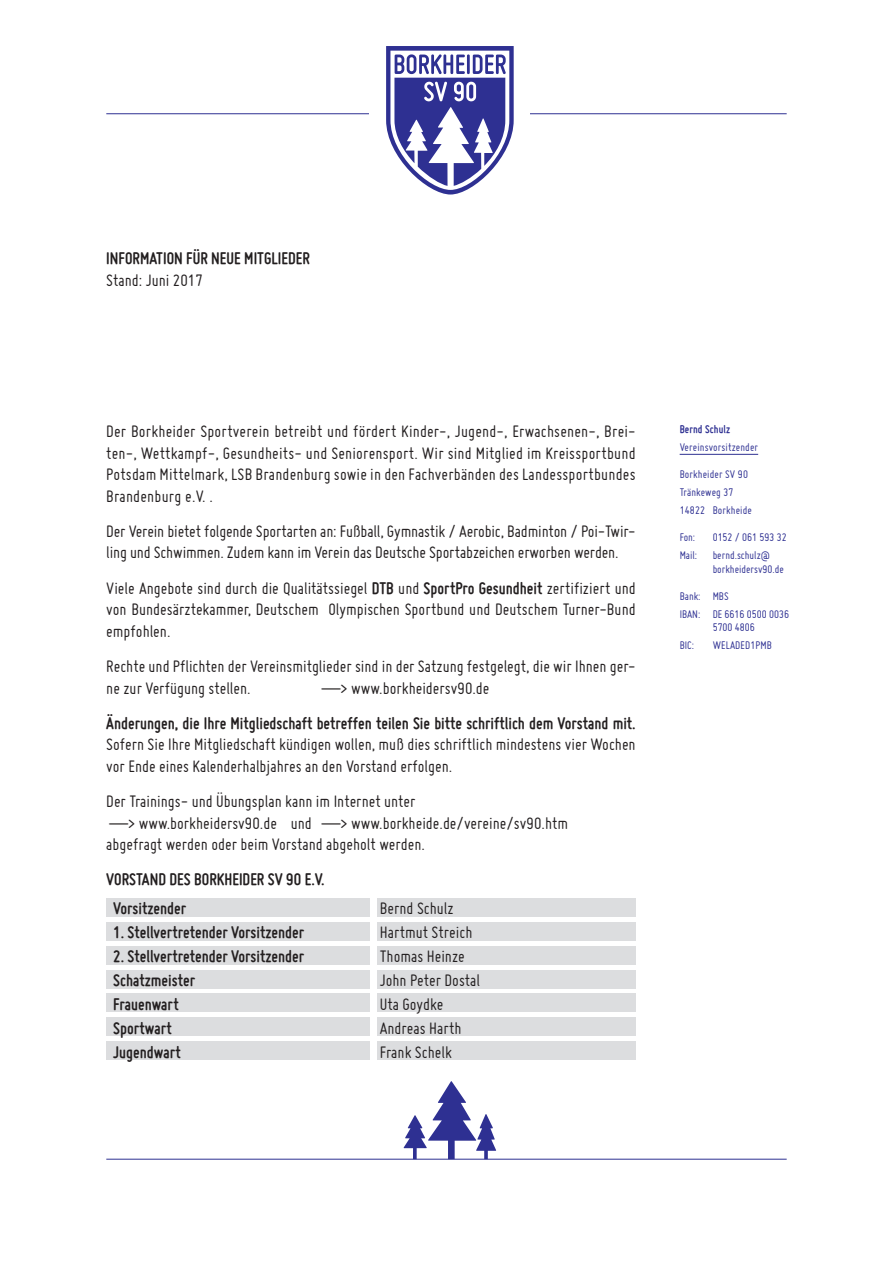
<style>
.page{position:relative;width:893px;height:1263px;background:#fff}
.page>*{position:absolute;margin:0;border:0;box-sizing:border-box;transform-origin:0 0}
.t1{font:18px/21.6px "Miso";color:#231f20}
.t2{font:700 18px/28.5px "Miso";color:#231f20}
.t3{font:12px/18px "Miso";color:#2e3092}
.t4{font:700 12px "Miso";letter-spacing:.01em;color:#2e3092}
.s1{font-weight:700}
</style>
<div class="page">
<div style="left:378px;top:898px;width:258px;height:19px;background:#dcdddf"></div>
<div style="left:378px;top:1017px;width:258px;height:19px;background:#dcdddf"></div>
<div style="left:378px;top:1041px;width:258px;height:19px;background:#dcdddf"></div>
<div style="left:378px;top:946px;width:258px;height:19px;background:#dcdddf"></div>
<div style="left:378px;top:922px;width:258px;height:19px;background:#dcdddf"></div>
<div style="left:378px;top:970px;width:258px;height:18px;background:#dcdddf"></div>
<div style="left:378px;top:993px;width:258px;height:19px;background:#dcdddf"></div>
<div style="left:106px;top:898px;width:264px;height:19px;background:#dcdddf"></div>
<div style="left:106px;top:1017px;width:264px;height:19px;background:#dcdddf"></div>
<div style="left:106px;top:1041px;width:264px;height:19px;background:#dcdddf"></div>
<div style="left:106px;top:946px;width:264px;height:19px;background:#dcdddf"></div>
<div style="left:106px;top:922px;width:264px;height:19px;background:#dcdddf"></div>
<div style="left:106px;top:970px;width:264px;height:18px;background:#dcdddf"></div>
<div style="left:106px;top:993px;width:264px;height:19px;background:#dcdddf"></div>
<hr style="left:106px;top:1159px;width:681px;height:1px;background:#2e3092">
<svg style="left:404px;top:1081px;width:92px;height:78px"></svg>
<hr style="left:106px;top:113px;width:681px;height:1px;background:#2e3092">
<div style="left:369px;top:31px;width:161px;height:179px;background:#fff"></div>
<svg style="left:386px;top:46px;width:128px;height:149px"></svg>
<hr style="left:680px;top:454px;width:78px;height:1px;background:#2e3092">
<p class="t2" style="left:106px;top:244px;width:205px">INFORMATION FÜR NEUE MITGLIEDER</p>
<p class="t1" style="left:106px;top:269px;width:98px">Stand: Juni 2017</p>
<p class="t1" style="left:106px;top:420px;width:531px;text-align:justify">Der Borkheider Sportverein betreibt und fördert Kinder-, Jugend-, Erwachsenen-, Brei&shy;ten-, Wettkampf-, Gesundheits- und Seniorensport. Wir sind Mitglied im Kreissportbund Potsdam Mittelmark, LSB Brandenburg sowie in den Fachverbänden des Landessportbundes Brandenburg e.V. .</p>
<p class="t1" style="left:106px;top:520px;width:531px">Der Verein bietet folgende Sportarten an: Fußball, Gymnastik / Aerobic, Badminton / Poi-Twir&shy;ling und Schwimmen. Zudem kann im Verein das Deutsche Sportabzeichen erworben werden.</p>
<p class="t1" style="left:106px;top:577px;width:531px;text-align:justify">Viele Angebote sind durch die Qualitätssiegel <span class="s1">DTB</span> und <span class="s1">SportPro Gesundheit</span> zertifiziert und von Bundesärztekammer, Deutschem Olympischen Sportbund und Deutschem Turner-Bund empfohlen.</p>
<p class="t1" style="left:106px;top:655px;width:531px">Rechte und Pflichten der Vereinsmitglieder sind in der Satzung festgelegt, die wir Ihnen ger&shy;ne zur Verfügung stellen.</p>
<p class="t1" style="left:322px;top:677px;width:169px">—&gt; www.borkheidersv90.de</p>
<p class="t2" style="left:106px;top:708px;width:531px">Änderungen, die Ihre Mitgliedschaft betreffen teilen Sie bitte schriftlich dem Vorstand mit.</p>
<p class="t1" style="left:106px;top:733px;width:531px">Sofern Sie Ihre Mitgliedschaft kündigen wollen, muß dies schriftlich mindestens vier Wochen vor Ende eines Kalenderhalbjahres an den Vorstand erfolgen.</p>
<p class="t1" style="left:106px;top:790px;width:463px">Der Trainings- und Übungsplan kann im Internet unter<br>—&gt; www.borkheidersv90.de und —&gt; www.borkheide.de/vereine/sv90.htm abgefragt werden oder beim Vorstand abgeholt werden.</p>
<p class="t2" style="left:113px;top:865px;width:213px;text-indent:-7px">VORSTAND DES BORKHEIDER SV 90 E.V.<br>Vorsitzender</p>
<p class="t1" style="left:380px;top:897px;width:75px">Bernd Schulz</p>
<p class="t2" style="left:113px;top:917px;width:192px">1. Stellvertretender Vorsitzender</p>
<p class="t1" style="left:380px;top:921px;width:94px">Hartmut Streich</p>
<p class="t2" style="left:113px;top:941px;width:192px">2. Stellvertretender Vorsitzender</p>
<p class="t1" style="left:380px;top:945px;width:86px">Thomas Heinze</p>
<p class="t2" style="left:113px;top:965px;width:83px">Schatzmeister</p>
<p class="t1" style="left:380px;top:969px;width:102px">John Peter Dostal</p>
<p class="t2" style="left:113px;top:989px;width:67px">Frauenwart</p>
<p class="t1" style="left:380px;top:993px;width:65px">Uta Goydke</p>
<p class="t2" style="left:113px;top:1013px;width:60px">Sportwart</p>
<p class="t1" style="left:380px;top:1017px;width:83px">Andreas Harth</p>
<p class="t2" style="left:113px;top:1037px;width:69px">Jugendwart</p>
<p class="t1" style="left:380px;top:1041px;width:74px">Frank Schelk</p>
<p class="t4" style="left:680px;top:423px;width:52px">Bernd Schulz</p>
<p class="t3" style="left:680px;top:438px;width:80px">Vereinsvorsitzender</p>
<p class="t3" style="left:680px;top:465px;width:74px">Borkheider SV 90<br>Tränkeweg 37<br>14822 Borkheide</p>
<p class="t3" style="left:680px;top:528px;width:17px">Fon:</p>
<p class="t3" style="left:713px;top:528px;width:76px">0152 / 061 593 32</p>
<p class="t3" style="left:680px;top:546px;width:19px">Mail:</p>
<p class="t3" style="left:713px;top:549px;width:73px;line-height:13.5px">bernd.schulz@ borkheidersv90.de</p>
<p class="t3" style="left:680px;top:587px;width:111px">Bank: MBS<br>IBAN: DE 6616 0500 0036</p>
<p class="t3" style="left:713px;top:618px;width:44px">5700 4806</p>
<p class="t3" style="left:680px;top:636px;width:16px">BIC:</p>
<p class="t3" style="left:713px;top:636px;width:61px">WELADED1PMB</p>
</div>
